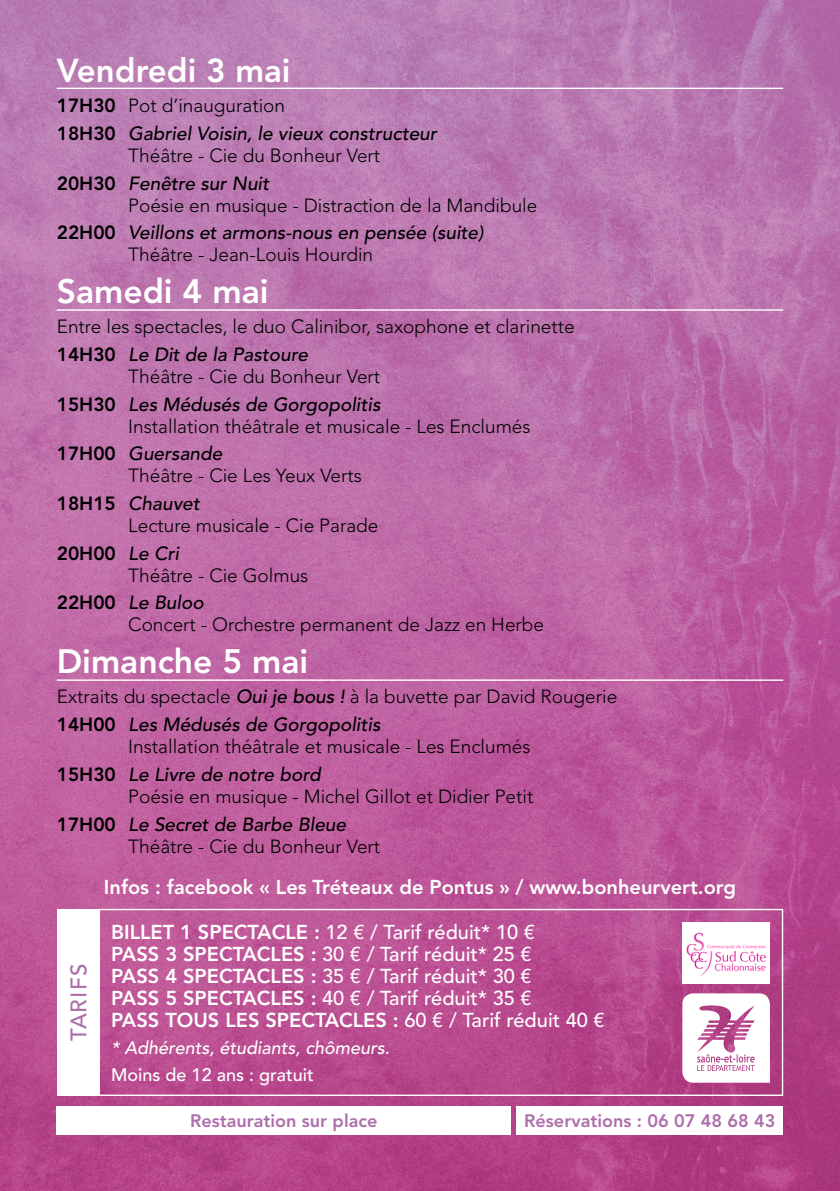
<style>
.page{position:relative;width:840px;height:1191px;background:#fff}
.page>*{position:absolute;margin:0;border:0;box-sizing:border-box;transform-origin:0 0}
.TITRE_1{font:800 33.6px "Avenir LT Std";color:#fff}
.TITRE_1-2{font:800 33px "Avenir LT Std";color:#fff}
.Texte_1{font:500 22.4px "Avenir LT Std";letter-spacing:.05em;color:#ae6eab}
.Texte_1-2{font:500 20px "Avenir LT Std";color:#fff}
.Texte_1-3{font:800 20px "Avenir LT Std";color:#fff}
.Paragraphe{font:300 19px/22px "Avenir LT Std";color:#000}
.Paragraphe-2{font:italic 500 19px/22px "Avenir LT Std";color:#000}
.Texte_1-4{font:800 18px "Avenir LT Std";color:#ae6eab}
.Texte_1-5{font:italic 500 18px "Avenir LT Std";color:#fff}
.Texte_1-6{font:500 18px "Avenir LT Std";color:#fff}
.s1{font-weight:800}
.s2{font-weight:800;font-style:normal}
.s3{font-weight:300;font-style:normal}
.s4{font-weight:500;font-style:italic}
.s5{font-weight:500}
</style>
<div class="page">
<img style="left:0;top:0;width:839px;height:1191px">
<hr style="left:57px;top:88px;width:725px;height:1px;background:#fff">
<hr style="left:57px;top:309px;width:725px;height:2px;background:#fff">
<hr style="left:57px;top:679px;width:725px;height:2px;background:#fff">
<div style="left:98px;top:909px;width:684px;height:187px;border:1px solid #fff"></div>
<div style="left:57px;top:909px;width:42px;height:187px;background:#fff"></div>
<div style="left:682px;top:922px;width:87px;height:62px;background:#fff"></div>
<img style="left:686px;top:932px;width:80px;height:44px">
<svg style="left:682px;top:993px;width:87px;height:89px"></svg>
<div style="left:57px;top:1106px;width:453px;height:28px;background:#fff"></div>
<div style="left:516px;top:1106px;width:266px;height:28px;background:#fff"></div>
<p class="TITRE_1-2" style="left:57px;top:51px;width:235px">Vendredi 3 mai</p>
<p class="Paragraphe" style="left:57px;top:95px;width:230px"><span class="s1">17H30</span> Pot d’inauguration</p>
<p class="Paragraphe-2" style="left:128px;top:123px;width:310px;text-indent:-71px"><span class="s2">18H30</span> Gabriel Voisin, le vieux constructeur<br><span class="s3">Théâtre - Cie du Bonheur Vert</span></p>
<p class="Paragraphe" style="left:128px;top:172px;width:410px;text-indent:-71px"><span class="s1">20H30</span> <span class="s4">Fenêtre sur Nuit<br></span>Poésie en musique - Distraction de la Mandibule</p>
<p class="Paragraphe-2" style="left:128px;top:222px;width:356px;text-indent:-71px"><span class="s2">22H00</span> Veillons et armons-nous en pensée (suite)<br><span class="s3">Théâtre - Jean-Louis Hourdin</span></p>
<p class="TITRE_1" style="left:57px;top:272px;width:213px">Samedi 4 mai</p>
<p class="Paragraphe" style="left:57px;top:316px;width:519px">Entre les spectacles, le duo Calinibor, saxophone et clarinette</p>
<p class="Paragraphe" style="left:128px;top:343px;width:253px;text-indent:-71px"><span class="s1">14H30</span> <span class="s4">Le Dit de la Pastoure<br></span>Théâtre - Cie du Bonheur Vert</p>
<p class="Paragraphe" style="left:128px;top:393px;width:403px;text-indent:-71px"><span class="s1">15H30</span> <span class="s4">Les Médusés de Gorgopolitis<br></span>Installation théâtrale et musicale - Les Enclumés</p>
<p class="Paragraphe" style="left:128px;top:443px;width:235px;text-indent:-71px"><span class="s1">17H00</span> <span class="s4">Guersande<br></span>Théâtre - Cie Les Yeux Verts</p>
<p class="Paragraphe" style="left:128px;top:492px;width:251px;text-indent:-71px"><span class="s1">18H15</span> <span class="s4">Chauvet<br></span>Lecture musicale - Cie Parade</p>
<p class="Paragraphe" style="left:128px;top:542px;width:181px;text-indent:-71px"><span class="s1">20H00</span> <span class="s4">Le Cri<br></span>Théâtre - Cie Golmus</p>
<p class="Paragraphe" style="left:128px;top:592px;width:417px;text-indent:-71px"><span class="s1">22H00</span> <span class="s4">Le Buloo<br></span>Concert - Orchestre permanent de Jazz en Herbe</p>
<p class="TITRE_1" style="left:57px;top:642px;width:253px">Dimanche 5 mai</p>
<p class="Paragraphe" style="left:57px;top:686px;width:561px">Extraits du spectacle <span class="s4">Oui je bous !</span> à la buvette par David Rougerie</p>
<p class="Paragraphe" style="left:128px;top:713px;width:403px;text-indent:-71px"><span class="s1">14H00</span> <span class="s4">Les Médusés de Gorgopolitis<br></span>Installation théâtrale et musicale - Les Enclumés</p>
<p class="Paragraphe" style="left:128px;top:763px;width:406px;text-indent:-71px"><span class="s1">15H30</span> <span class="s4">Le Livre de notre bord<br></span>Poésie en musique - Michel Gillot et Didier Petit</p>
<p class="Paragraphe" style="left:128px;top:813px;width:253px;text-indent:-71px"><span class="s1">17H00</span> <span class="s4">Le Secret de Barbe Bleue<br></span>Théâtre - Cie du Bonheur Vert</p>
<p class="Texte_1-3" style="left:104px;top:875px;width:633px">Infos : facebook « Les Tréteaux de Pontus » / www.bonheurvert.org</p>
<p class="Texte_1-2" style="left:111px;top:920px;width:425px"><span class="s1">BILLET 1 SPECTACLE :</span> 12 € / Tarif réduit* 10 €</p>
<p class="Texte_1-2" style="left:111px;top:942px;width:422px"><span class="s1">PASS 3 SPECTACLES :</span> 30 € / Tarif réduit* 25 €</p>
<p class="Texte_1-2" style="left:111px;top:964px;width:422px"><span class="s1">PASS 4 SPECTACLES :</span> 35 € / Tarif réduit* 30 €</p>
<p class="Texte_1-2" style="left:111px;top:986px;width:422px"><span class="s1">PASS 5 SPECTACLES :</span> 40 € / Tarif réduit* 35 €</p>
<p class="Texte_1-3" style="left:111px;top:1008px;width:494px">PASS TOUS LES SPECTACLES : <span class="s5">60 € / Tarif réduit 40 €</span></p>
<p class="Texte_1-5" style="left:111px;top:1037px;width:280px">* Adhérents, étudiants, chômeurs.</p>
<p class="Texte_1-6" style="left:111px;top:1064px;width:204px">Moins de 12 ans : gratuit</p>
<p class="Texte_1" style="left:66px;top:1041px;width:79px;rotate:-90deg">TARIFS</p>
<p class="Texte_1-4" style="left:190px;top:1110px;width:189px">Restauration sur place</p>
<p class="Texte_1-4" style="left:524px;top:1110px;width:252px">Réservations : 06 07 48 68 43</p>
</div>
